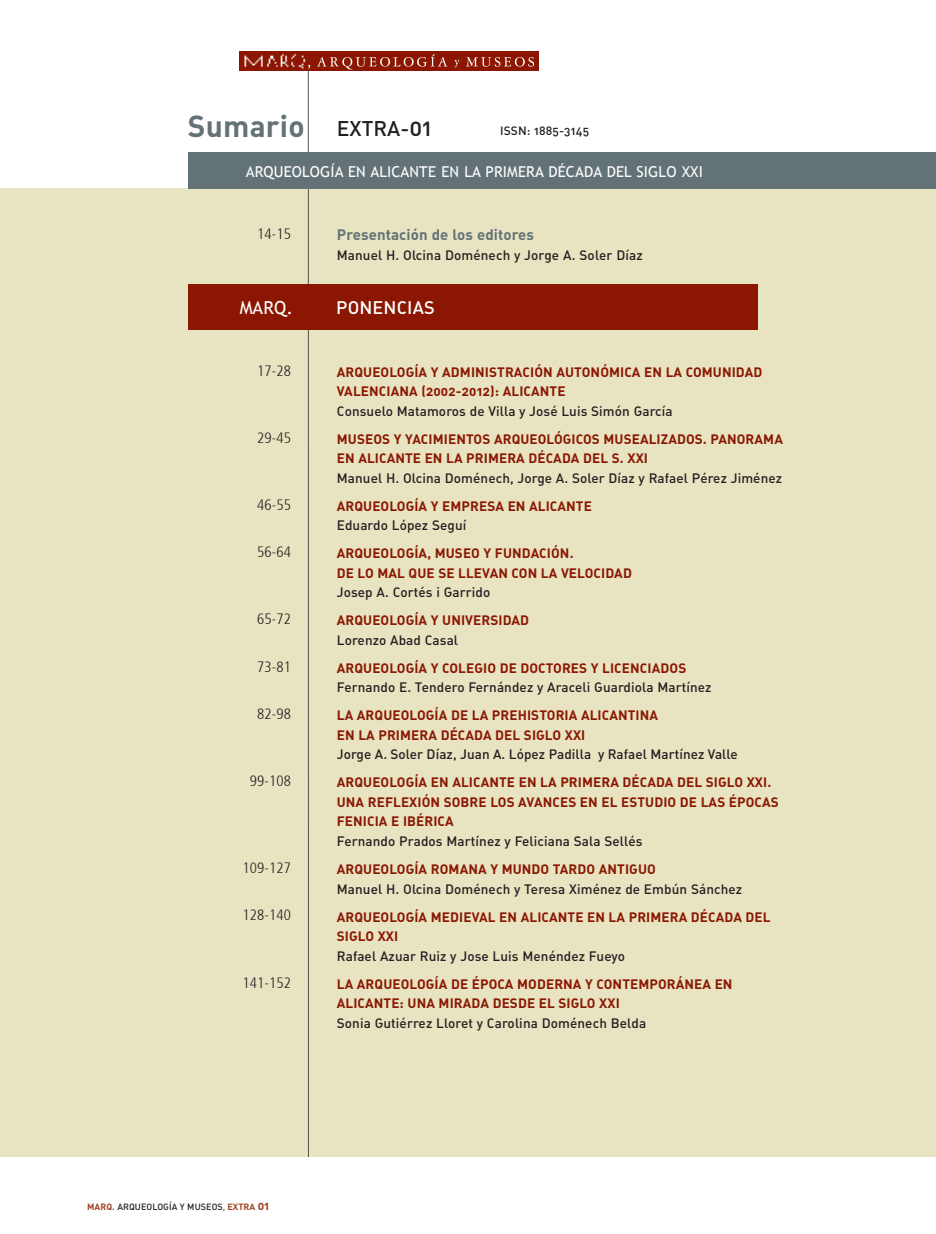
<style>
.page{position:relative;width:936px;height:1234px;background:#fff}
.page>*{position:absolute;margin:0;border:0;box-sizing:border-box;transform-origin:0 0}
.t1{font:30px "DIN Bold Alternate";letter-spacing:.01em;color:#637276}
.t2{font:18px "DIN Medium Alternate";letter-spacing:.01em;color:#fff}
.t3{font:18px "Trebuchet MS";color:#fff}
.t4{font:300 condensed 15px "Frutiger 47";letter-spacing:.005em;color:#231f20}
.t5{font:15px "Trebuchet MS";letter-spacing:.01em;color:#fff}
.t6{font:15px "DIN Bold Alternate";letter-spacing:.005em;color:#637276}
.t7{font:13.5px/19.5px "DIN Bold Alternate";letter-spacing:.005em;color:#8b1702}
.t8{font:13.5px "DIN Medium Alternate";letter-spacing:.005em;color:#231f20}
.t9{font:12px "DIN Medium Alternate";letter-spacing:.01em;color:#231f20}
.t10{font:9px "DIN Medium Alternate";letter-spacing:.005em;color:#231f20}
.s1{font-family:"DIN Medium Alternate";font-size:21px;color:#231f20}
.s2{font-family:"DIN Medium Alternate";font-size:24px;color:#231f20}
.s3{font-family:"DIN Bold Alternate";color:#9f4225}
.s4{color:#57585a}
.s5{font-family:"DIN Bold Alternate";font-size:12px;color:#9f4225}
</style>
<div class="page">
<div style="left:0;top:189px;width:935px;height:967px;background:#e8e4c2"></div>
<hr style="left:308px;top:59px;width:1px;height:1097px;background:#231f20">
<div style="left:239px;top:51px;width:299px;height:19px;background:#8b1702"></div>
<img style="left:244px;top:53px;width:66px;height:16px">
<svg style="left:317px;top:54px;width:130px;height:16px"></svg>
<svg style="left:466px;top:57px;width:68px;height:10px"></svg>
<svg style="left:454px;top:60px;width:5px;height:7px"></svg>
<div style="left:188px;top:284px;width:569px;height:45px;background:#8b1702"></div>
<div style="left:188px;top:152px;width:747px;height:37px;background:#637276"></div>
<h1 class="t1" style="left:188px;top:106px;width:246px">Sumario <span class="s1">EXTRA-</span><span class="s2">01</span></h1>
<p class="t9" style="left:500px;top:122px;width:90px">ISSN: 1885-3145</p>
<p class="t5" style="left:246px;top:162px;width:458px">ARQUEOLOGÍA EN ALICANTE EN LA PRIMERA DÉCADA DEL SIGLO XXI</p>
<p class="t4" style="left:257px;top:225px;width:35px">14-15</p>
<p class="t6" style="left:337px;top:225px;width:199px">Presentación de los editores</p>
<p class="t8" style="left:337px;top:246px;width:307px">Manuel H. Olcina Doménech y Jorge A. Soler Díaz</p>
<h2 class="t3" style="left:240px;top:296px;width:55px">MARQ.</h2>
<h2 class="t2" style="left:336px;top:295px;width:100px">PONENCIAS</h2>
<p class="t4" style="left:257px;top:362px;width:35px">17-28</p>
<p class="t4" style="left:257px;top:429px;width:35px">29-45</p>
<p class="t4" style="left:257px;top:496px;width:35px">46-55</p>
<p class="t4" style="left:257px;top:543px;width:35px">56-64</p>
<p class="t4" style="left:257px;top:610px;width:35px">65-72</p>
<p class="t4" style="left:257px;top:658px;width:35px">73-81</p>
<p class="t4" style="left:257px;top:705px;width:35px">82-98</p>
<p class="t4" style="left:250px;top:772px;width:42px">99-108</p>
<p class="t4" style="left:242px;top:859px;width:50px">109-127</p>
<p class="t4" style="left:242px;top:906px;width:50px">128-140</p>
<p class="t4" style="left:242px;top:973px;width:50px">141-152</p>
<p class="t7" style="left:337px;top:361px;width:427px">ARQUEOLOGÍA Y ADMINISTRACIÓN AUTONÓMICA EN LA COMUNIDAD<br>VALENCIANA (2002-2012): ALICANTE</p>
<p class="t8" style="left:337px;top:402px;width:337px">Consuelo Matamoros de Villa y José Luis Simón García</p>
<p class="t7" style="left:337px;top:428px;width:447px">MUSEOS Y YACIMIENTOS ARQUEOLÓGICOS MUSEALIZADOS. PANORAMA<br>EN ALICANTE EN LA PRIMERA DÉCADA DEL S. XXI</p>
<p class="t8" style="left:337px;top:469px;width:447px">Manuel H. Olcina Doménech, Jorge A. Soler Díaz y Rafael Pérez Jiménez</p>
<p class="t7" style="left:337px;top:495px;width:256px">ARQUEOLOGÍA Y EMPRESA EN ALICANTE</p>
<p class="t8" style="left:337px;top:516px;width:131px">Eduardo López Seguí</p>
<p class="t7" style="left:337px;top:543px;width:296px">ARQUEOLOGÍA, MUSEO Y FUNDACIÓN.<br>DE LO MAL QUE SE LLEVAN CON LA VELOCIDAD</p>
<p class="t8" style="left:337px;top:583px;width:155px">Josep A. Cortés i Garrido</p>
<p class="t7" style="left:337px;top:610px;width:194px">ARQUEOLOGÍA Y UNIVERSIDAD</p>
<p class="t8" style="left:337px;top:631px;width:123px">Lorenzo Abad Casal</p>
<p class="t7" style="left:337px;top:657px;width:351px">ARQUEOLOGÍA Y COLEGIO DE DOCTORES Y LICENCIADOS</p>
<p class="t8" style="left:337px;top:678px;width:376px">Fernando E. Tendero Fernández y Araceli Guardiola Martínez</p>
<p class="t7" style="left:337px;top:705px;width:323px">LA ARQUEOLOGÍA DE LA PREHISTORIA ALICANTINA<br>EN LA PRIMERA DÉCADA DEL SIGLO XXI</p>
<p class="t8" style="left:337px;top:745px;width:402px">Jorge A. Soler Díaz, Juan A. López Padilla y Rafael Martínez Valle</p>
<p class="t7" style="left:337px;top:772px;width:443px">ARQUEOLOGÍA EN ALICANTE EN LA PRIMERA DÉCADA DEL SIGLO XXI.<br>UNA REFLEXIÓN SOBRE LOS AVANCES EN EL ESTUDIO DE LAS ÉPOCAS<br>FENICIA E IBÉRICA</p>
<p class="t8" style="left:337px;top:832px;width:307px">Fernando Prados Martínez y Feliciana Sala Sellés</p>
<p class="t7" style="left:337px;top:858px;width:320px">ARQUEOLOGÍA ROMANA Y MUNDO TARDO ANTIGUO</p>
<p class="t8" style="left:337px;top:879px;width:407px">Manuel H. Olcina Doménech y Teresa Ximénez de Embún Sánchez</p>
<p class="t7" style="left:337px;top:906px;width:435px">ARQUEOLOGÍA MEDIEVAL EN ALICANTE EN LA PRIMERA DÉCADA DEL<br>SIGLO XXI</p>
<p class="t8" style="left:337px;top:946px;width:290px">Rafael Azuar Ruiz y Jose Luis Menéndez Fueyo</p>
<p class="t7" style="left:337px;top:973px;width:397px">LA ARQUEOLOGÍA DE ÉPOCA MODERNA Y CONTEMPORÁNEA EN<br>ALICANTE: UNA MIRADA DESDE EL SIGLO XXI</p>
<p class="t8" style="left:337px;top:1013px;width:311px">Sonia Gutiérrez Lloret y Carolina Doménech Belda</p>
<p class="t10" style="left:87px;top:1200px;width:184px"><span class="s3">MARQ.</span> ARQUEOLOGÍA Y MUSEOS<span class="s4">,</span> <span class="s3">EXTRA</span> <span class="s5">01</span></p>
</div>
